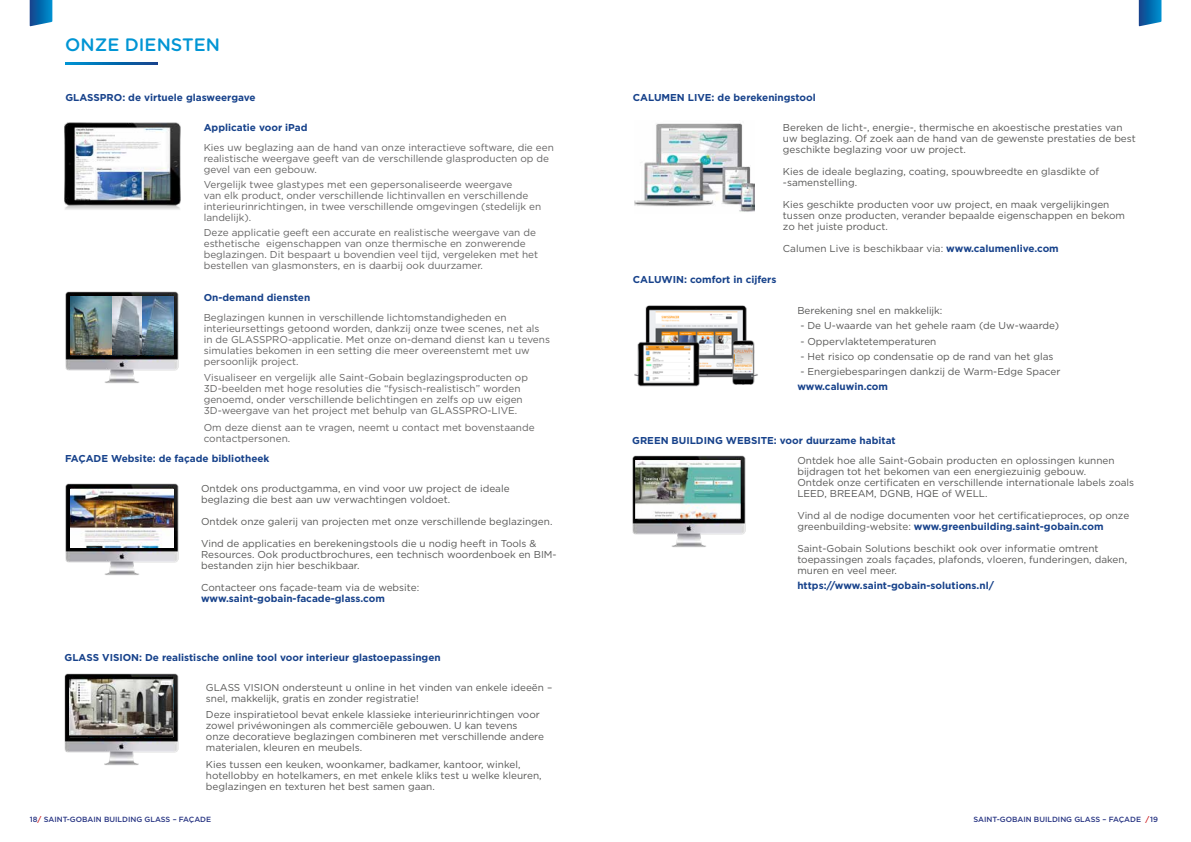
<style>
.page{position:relative;width:1191px;height:842px;background:#fff}
.page>*{position:absolute;margin:0;border:0;box-sizing:border-box;transform-origin:0 0}
.t1{font:500 18px "Gotham Rounded";color:#0095d4}
.t2{font:10px/11px "Gotham";color:#575756}
.t3{font:10px/11px "Gotham";color:#646363}
.t4{font:700 10px "Gotham";color:#17428b}
.t5{font:500 7.5px "Gotham";color:#283583}
.s1{font-weight:700;color:#17428b}
.s2{color:#cd1719}
</style>
<div class="page">
<svg style="left:1138px;top:0;width:23px;height:26px"></svg>
<svg style="left:30px;top:0;width:22px;height:26px"></svg>
<img style="left:64px;top:673px;width:115px;height:92px">
<img style="left:64px;top:123px;width:117px;height:87px">
<img style="left:65px;top:291px;width:114px;height:92px">
<img style="left:70px;top:297px;width:103px;height:58px">
<svg style="left:65px;top:62px;width:92px;height:2px"></svg>
<img style="left:65px;top:483px;width:114px;height:92px">
<img style="left:70px;top:489px;width:103px;height:58px">
<img style="left:635px;top:123px;width:119px;height:89px">
<img style="left:634px;top:305px;width:124px;height:82px">
<img style="left:632px;top:455px;width:114px;height:92px">
<img style="left:635px;top:460px;width:105px;height:59px">
<img style="left:70px;top:677px;width:102px;height:59px">
<h1 class="t1" style="left:65px;top:32px;width:156px">ONZE DIENSTEN</h1>
<p class="t4" style="left:65px;top:90px;width:192px">GLASSPRO: de virtuele glasweergave</p>
<p class="t4" style="left:204px;top:120px;width:105px">Applicatie voor iPad</p>
<p class="t3" style="left:204px;top:141px;width:352px">Kies uw beglazing aan de hand van onze interactieve software, die een realistische weergave geeft van de verschillende glasproducten op de gevel van een gebouw.</p>
<p class="t3" style="left:204px;top:179px;width:339px">Vergelijk twee glastypes met een gepersonaliseerde weergave<br>van elk product, onder verschillende lichtinvallen en verschillende interieurinrichtingen, in twee verschillende omgevingen (stedelijk en landelijk).</p>
<p class="t3" style="left:204px;top:227px;width:336px">Deze applicatie geeft een accurate en realistische weergave van de esthetische eigenschappen van onze thermische en zonwerende beglazingen. Dit bespaart u bovendien veel tijd, vergeleken met het bestellen van glasmonsters, en is daarbij ook duurzamer.</p>
<p class="t4" style="left:204px;top:290px;width:108px">On-demand diensten</p>
<p class="t3" style="left:204px;top:311px;width:348px">Beglazingen kunnen in verschillende lichtomstandigheden en interieursettings getoond worden, dankzij onze twee scenes, net als in de GLASSPRO-applicatie. Met onze on-demand dienst kan u tevens simulaties bekomen in een setting die meer overeenstemt met uw persoonlijk project.</p>
<p class="t3" style="left:204px;top:372px;width:326px">Visualiseer en vergelijk alle Saint-Gobain beglazingsproducten op 3D-beelden met hoge resoluties die “fysisch-realistisch” worden genoemd, onder verschillende belichtingen en zelfs op uw eigen 3D-weergave van het project met behulp van GLASSPRO-LIVE.</p>
<p class="t3" style="left:204px;top:422px;width:332px">Om deze dienst aan te vragen, neemt u contact met bovenstaande contactpersonen.</p>
<p class="t4" style="left:65px;top:452px;width:206px">FAÇADE Website: de façade bibliotheek</p>
<p class="t2" style="left:201px;top:483px;width:310px">Ontdek ons productgamma, en vind voor uw project de ideale beglazing die best aan uw verwachtingen voldoet.</p>
<p class="t2" style="left:201px;top:516px;width:353px">Ontdek onze galerij van projecten met onze verschillende beglazingen.</p>
<p class="t2" style="left:201px;top:538px;width:357px">Vind de applicaties en berekeningstools die u nodig heeft in Tools &amp;<br>Resources. Ook productbrochures, een technisch woordenboek en BIM&shy;bestanden zijn hier beschikbaar.</p>
<p class="t2" style="left:201px;top:582px;width:220px">Contacteer ons façade-team via de website:</p>
<p class="t4" style="left:201px;top:592px;width:185px">www.saint-gobain-facade-glass.com</p>
<p class="t4" style="left:65px;top:650px;width:377px">GLASS VISION: De realistische online tool voor interieur glastoepassingen</p>
<p class="t2" style="left:206px;top:681px;width:348px">GLASS VISION ondersteunt u online in het vinden van enkele ideeën – snel, makkelijk, gratis en zonder registratie!</p>
<p class="t2" style="left:206px;top:709px;width:340px">Deze inspiratietool bevat enkele klassieke interieurinrichtingen voor zowel privéwoningen als commerciële gebouwen. U kan tevens onze decoratieve beglazingen combineren met verschillende andere materialen, kleuren en meubels.</p>
<p class="t2" style="left:206px;top:759px;width:337px">Kies tussen een keuken, woonkamer, badkamer, kantoor, winkel, hotellobby en hotelkamers, en met enkele kliks test u welke kleuren, beglazingen en texturen het best samen gaan.</p>
<p class="t4" style="left:633px;top:90px;width:184px">CALUMEN LIVE: de berekeningstool</p>
<p class="t2" style="left:783px;top:122px;width:354px">Bereken de licht-, energie-, thermische en akoestische prestaties van uw beglazing. Of zoek aan de hand van de gewenste prestaties de best geschikte beglazing voor uw project.</p>
<p class="t2" style="left:783px;top:166px;width:318px">Kies de ideale beglazing, coating, spouwbreedte en glasdikte of -samenstelling.</p>
<p class="t2" style="left:783px;top:199px;width:344px">Kies geschikte producten voor uw project, en maak vergelijkingen tussen onze producten, verander bepaalde eigenschappen en bekom zo het juiste product.</p>
<p class="t2" style="left:783px;top:243px;width:277px">Calumen Live is beschikbaar via: <span class="s1">www.calumenlive.com</span></p>
<p class="t4" style="left:633px;top:273px;width:145px">CALUWIN: comfort in cijfers</p>
<p class="t2" style="left:797px;top:305px;width:147px">Berekening snel en makkelijk:</p>
<p class="t2" style="left:800px;top:320px;width:260px">- De U-waarde van het gehele raam (de Uw-waarde)</p>
<p class="t2" style="left:800px;top:335px;width:138px">- Oppervlaktetemperaturen</p>
<p class="t2" style="left:800px;top:350px;width:255px">- Het risico op condensatie op de rand van het glas</p>
<p class="t2" style="left:800px;top:366px;width:262px">- Energiebesparingen dankzij de Warm-Edge Spacer</p>
<p class="t4" style="left:797px;top:380px;width:92px">www.caluwin.com</p>
<p class="t4" style="left:632px;top:433px;width:265px">GREEN BUILDING WEBSITE: voor duurzame habitat</p>
<p class="t2" style="left:797px;top:454px;width:338px">Ontdek hoe alle Saint-Gobain producten en oplossingen kunnen bijdragen tot het bekomen van een energiezuinig gebouw.<br>Ontdek onze certificaten en verschillende internationale labels zoals LEED, BREEAM, DGNB, HQE of WELL.</p>
<p class="t2" style="left:797px;top:509px;width:333px">Vind al de nodige documenten voor het certificatieproces, op onze greenbuilding-website: <span class="s1">www.greenbuilding.saint-gobain.com</span></p>
<p class="t2" style="left:797px;top:542px;width:331px">Saint-Gobain Solutions beschikt ook over informatie omtrent toepassingen zoals façades, plafonds, vloeren, funderingen, daken, muren en veel meer.</p>
<p class="t4" style="left:797px;top:579px;width:198px">https://www.saint-gobain-solutions.nl/</p>
<p class="t5" style="left:30px;top:814px;width:183px">18<span class="s2">/</span> SAINT-GOBAIN BUILDING GLASS – FAÇADE</p>
<p class="t5" style="left:973px;top:814px;width:186px">SAINT-GOBAIN BUILDING GLASS – FAÇADE <span class="s2">/</span>19</p>
</div>
